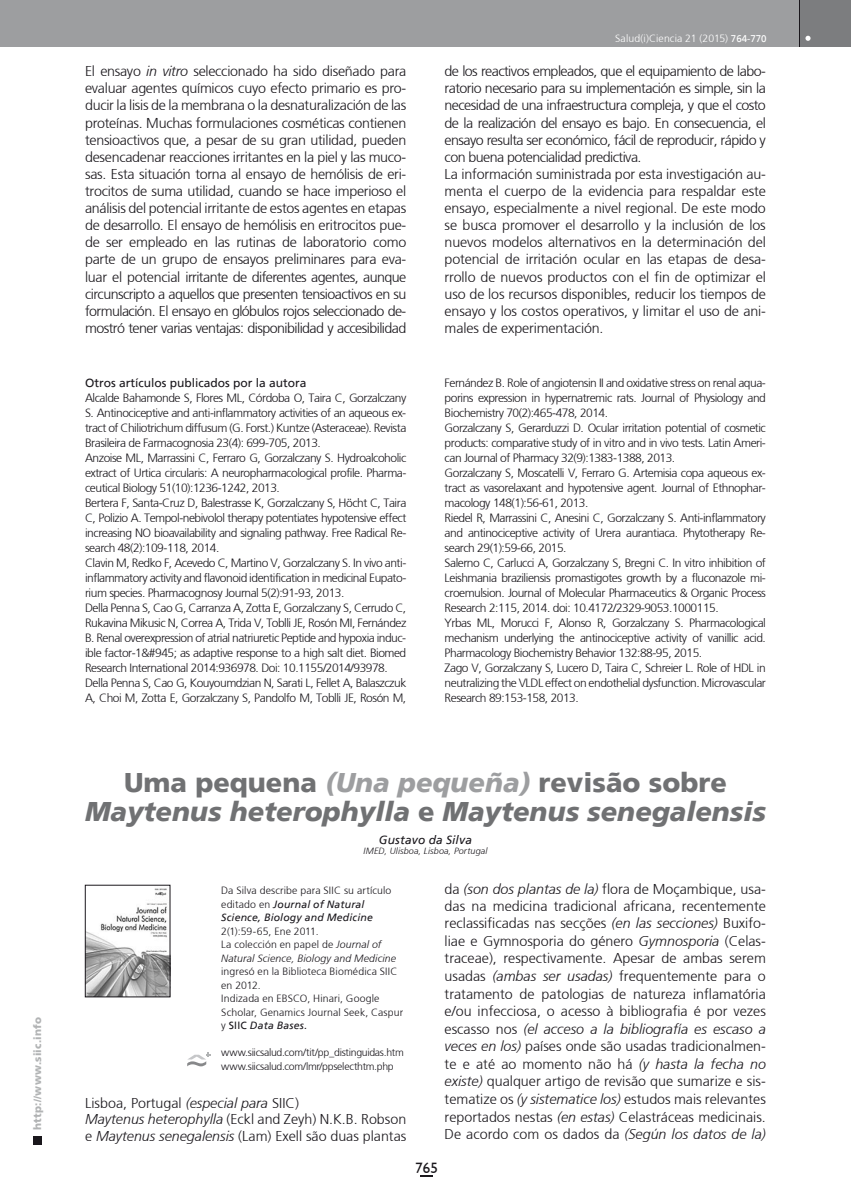
<style>
.page{position:relative;width:851px;height:1191px;background:#fff}
.page>*{position:absolute;margin:0;border:0;box-sizing:border-box;transform-origin:0 0}
.t1{font:italic 900 27px/28.5px "Frutiger";color:#707173;text-align:center}
.t2{font:15px "Humanist 521 BT";color:#1a171c}
.t3{font:300 14.25px/17.1px "Frutiger";letter-spacing:-.01em;color:#1a171c;text-align:justify}
.t4{font:300 12px/15px "Frutiger";letter-spacing:-.04em;color:#1a171c}
.t5{font:12px "Frutiger";color:#1a171c}
.t6{font:italic 12px "Frutiger";letter-spacing:.015em;color:#1a171c}
.t7{font:300 10.5px/13.5px "Frutiger";letter-spacing:.01em;color:#1a171c}
.t8{font:italic 300 10.5px/13.5px "Frutiger";letter-spacing:.015em;color:#1a171c}
.t9{font:300 10.5px/13.5px "Frutiger";letter-spacing:-.03em;color:#1a171c}
.t10{font:300 10.5px "Frutiger";letter-spacing:.01em;color:#fff}
.t11{font:900 10.5px "Frutiger";letter-spacing:.015em;color:#b1b3b4}
.t12{font:italic 300 9px "Frutiger";letter-spacing:.02em;color:#1a171c}
.s1{font-weight:400;font-size:9.75px}
.s2{font-style:italic}
.s3{font-style:normal}
.s4{color:#9d9ea0}
.s5{font-weight:400;font-style:italic}
.s6{font-weight:400}
</style>
<div class="page">
<div style="left:1px;top:0;width:812px;height:47px;background:#9d9ea0"></div>
<div style="left:33px;top:1135px;width:9px;height:9px;background:#1a171c"></div>
<div style="left:799px;top:0;width:51px;height:47px;background:#7c7d7f"></div>
<svg style="left:805px;top:36px;width:5px;height:5px"></svg>
<svg style="left:420px;top:1175px;width:12px;height:1px"></svg>
<img style="left:87px;top:888px;width:81px;height:107px">
<div style="left:85px;top:885px;width:85px;height:112px;border:1px solid #1a171c"></div>
<svg style="left:187px;top:1052px;width:24px;height:14px"></svg>
<p class="t11" style="left:31px;top:1129px;width:114px;rotate:-90deg">http://www.siic.info</p>
<p class="t10" style="left:615px;top:32px;width:153px">Salud(i)Ciencia 21 (2015) <span class="s1">764-770</span></p>
<p class="t3" style="left:85px;top:63px;width:323px">El ensayo <span class="s2">in vitro</span> seleccionado ha sido diseñado para evaluar agentes químicos cuyo efecto primario es pro&shy;ducir la lisis de la membrana o la desnaturalización de las proteínas. Muchas formulaciones cosméticas contienen tensioactivos que, a pesar de su gran utilidad, pueden desencadenar reacciones irritantes en la piel y las muco&shy;sas. Esta situación torna al ensayo de hemólisis de eri&shy;trocitos de suma utilidad, cuando se hace imperioso el análisis del potencial irritante de estos agentes en etapas de desarrollo. El ensayo de hemólisis en eritrocitos pue&shy;de ser empleado en las rutinas de laboratorio como parte de un grupo de ensayos preliminares para eva&shy;luar el potencial irritante de diferentes agentes, aunque circunscripto a aquellos que presenten tensioactivos en su formulación. El ensayo en glóbulos rojos seleccionado de&shy;mostró tener varias ventajas: disponibilidad y accesibilidad</p>
<p class="t3" style="left:444px;top:63px;width:323px;text-align:left">de los reactivos empleados, que el equipamiento de labo&shy;ratorio necesario para su implementación es simple, sin la necesidad de una infraestructura compleja, y que el costo de la realización del ensayo es bajo. En consecuencia, el ensayo resulta ser económico, fácil de reproducir, rápido y con buena potencialidad predictiva.<br>La información suministrada por esta investigación au&shy;menta el cuerpo de la evidencia para respaldar este ensayo, especialmente a nivel regional. De este modo se busca promover el desarrollo y la inclusión de los nuevos modelos alternativos en la determinación del potencial de irritación ocular en las etapas de desa&shy;rrollo de nuevos productos con el fin de optimizar el uso de los recursos disponibles, reducir los tiempos de ensayo y los costos operativos, y limitar el uso de ani&shy;males de experimentación.</p>
<p class="t5" style="left:85px;top:376px;width:223px">Otros artículos publicados por la autora</p>
<p class="t4" style="left:85px;top:390px;width:323px">Alcalde Bahamonde S, Flores ML, Córdoba O, Taira C, Gorzalczany S. Antinociceptive and anti-inflammatory activities of an aqueous ex&shy;tract of Chiliotrichum diffusum (G. Forst.) Kuntze (Asteraceae). Revista Brasileira de Farmacognosia 23(4): 699-705, 2013.<br>Anzoise ML, Marrassini C, Ferraro G, Gorzalczany S. Hydroalcoholic extract of Urtica circularis: A neuropharmacological profile. Pharma&shy;ceutical Biology 51(10):1236-1242, 2013.<br>Bertera F, Santa-Cruz D, Balestrasse K, Gorzalczany S, Höcht C, Taira C, Polizio A. Tempol-nebivolol therapy potentiates hypotensive effect increasing NO bioavailability and signaling pathway. Free Radical Re&shy;search 48(2):109-118, 2014.<br>Clavin M, Redko F, Acevedo C, Martino V, Gorzalczany S. In vivo anti&shy;inflammatory activity and flavonoid identification in medicinal Eupato&shy;rium species. Pharmacognosy Journal 5(2):91-93, 2013.<br>Della Penna S, Cao G, Carranza A, Zotta E, Gorzalczany S, Cerrudo C, Rukavina Mikusic N, Correa A, Trida V, Toblli JE, Rosón MI, Fernández B. Renal overexpression of atrial natriuretic Peptide and hypoxia induc&shy;ible factor-1&amp;#945; as adaptive response to a high salt diet. Biomed Research International 2014:936978. Doi: 10.1155/2014/93978.<br>Della Penna S, Cao G, Kouyoumdzian N, Sarati L, Fellet A, Balaszczuk A, Choi M, Zotta E, Gorzalczany S, Pandolfo M, Toblli JE, Rosón M,</p>
<p class="t4" style="left:444px;top:375px;width:323px">Fernández B. Role of angiotensin II and oxidative stress on renal aqua&shy;porins expression in hypernatremic rats. Journal of Physiology and Biochemistry 70(2):465-478, 2014.<br>Gorzalczany S, Gerarduzzi D. Ocular irritation potential of cosmetic products: comparative study of in vitro and in vivo tests. Latin Ameri&shy;can Journal of Pharmacy 32(9):1383-1388, 2013.<br>Gorzalczany S, Moscatelli V, Ferraro G. Artemisia copa aqueous ex&shy;tract as vasorelaxant and hypotensive agent. Journal of Ethnophar&shy;macology 148(1):56-61, 2013.<br>Riedel R, Marrassini C, Anesini C, Gorzalczany S. Anti-inflammatory and antinociceptive activity of Urera aurantiaca. Phytotherapy Re&shy;search 29(1):59-66, 2015.<br>Salerno C, Carlucci A, Gorzalczany S, Bregni C. In vitro inhibition of Leishmania braziliensis promastigotes growth by a fluconazole mi&shy;croemulsion. Journal of Molecular Pharmaceutics &amp; Organic Process Research 2:115, 2014. doi: 10.4172/2329-9053.1000115.<br>Yrbas ML, Morucci F, Alonso R, Gorzalczany S. Pharmacological mechanism underlying the antinociceptive activity of vanillic acid.<br>Pharmacology Biochemistry Behavior 132:88-95, 2015.<br>Zago V, Gorzalczany S, Lucero D, Taira C, Schreier L. Role of HDL in neutralizing the VLDL effect on endothelial dysfunction. Microvascular Research 89:153-158, 2013.</p>
<h1 class="t1" style="left:85px;top:768px;width:682px"><span class="s3">Uma pequena</span> <span class="s4">(Una pequeña)</span> <span class="s3">revisão sobre<br></span>Maytenus heterophylla <span class="s3">e</span> Maytenus senegalensis</h1>
<p class="t6" style="left:379px;top:832px;width:95px">Gustavo da Silva</p>
<p class="t12" style="left:363px;top:845px;width:125px">IMED, Ulisboa, Lisboa, Portugal</p>
<p class="t7" style="left:221px;top:883px;width:172px">Da Silva describe para SIIC su artículo editado en <span class="s5">Journal of Natural<br>Science, Biology and Medicine</span></p>
<p class="t8" style="left:221px;top:924px;width:176px"><span class="s3">2(1):59-65, Ene 2011.<br>La colección en papel de</span> Journal of<br>Natural Science, Biology and Medicine</p>
<p class="t7" style="left:221px;top:964px;width:183px">ingresó en la Biblioteca Biomédica SIIC en 2012.<br>Indizada en EBSCO, Hinari, Google<br>Scholar, Genamics Journal Seek, Caspur y <span class="s6">SIIC</span> <span class="s5">Data Bases.</span></p>
<p class="t9" style="left:221px;top:1046px;width:184px">www.siicsalud.com/tit/pp_distinguidas.htm www.siicsalud.com/lmr/ppselecthtm.php</p>
<p class="t3" style="left:85px;top:1094px;width:323px;line-height:16.5px;text-align:left">Lisboa, Portugal <span class="s2">(especial para</span> SIIC)<br><span class="s2">Maytenus heterophylla</span> (Eckl and Zeyh) N.K.B. Robson e <span class="s2">Maytenus senegalensis</span> (Lam) Exell são duas plantas</p>
<p class="t3" style="left:444px;top:880px;width:323px;line-height:17.5px">da <span class="s2">(son dos plantas de la)</span> flora de Moçambique, usa&shy;das na medicina tradicional africana, recentemente reclassificadas nas secções <span class="s2">(en las secciones)</span> Buxifo&shy;liae e Gymnosporia do género <span class="s2">Gymnosporia</span> (Celas&shy;traceae), respectivamente. Apesar de ambas serem usadas <span class="s2">(ambas ser usadas)</span> frequentemente para o tratamento de patologias de natureza inflamatória e/ou infecciosa, o acesso à bibliografia é por vezes escasso nos <span class="s2">(el acceso a la bibliografía es escaso a veces en los)</span> países onde são usadas tradicionalmen&shy;te e até ao momento não há <span class="s2">(y hasta la fecha no existe)</span> qualquer artigo de revisão que sumarize e sis&shy;tematize os <span class="s2">(y sistematice los)</span> estudos mais relevantes reportados nestas <span class="s2">(en estas)</span> Celastráceas medicinais.<br>De acordo com os dados da <span class="s2">(Según los datos de la)</span></p>
<p class="t2" style="left:415px;top:1158px;width:24px">765</p>
</div>
